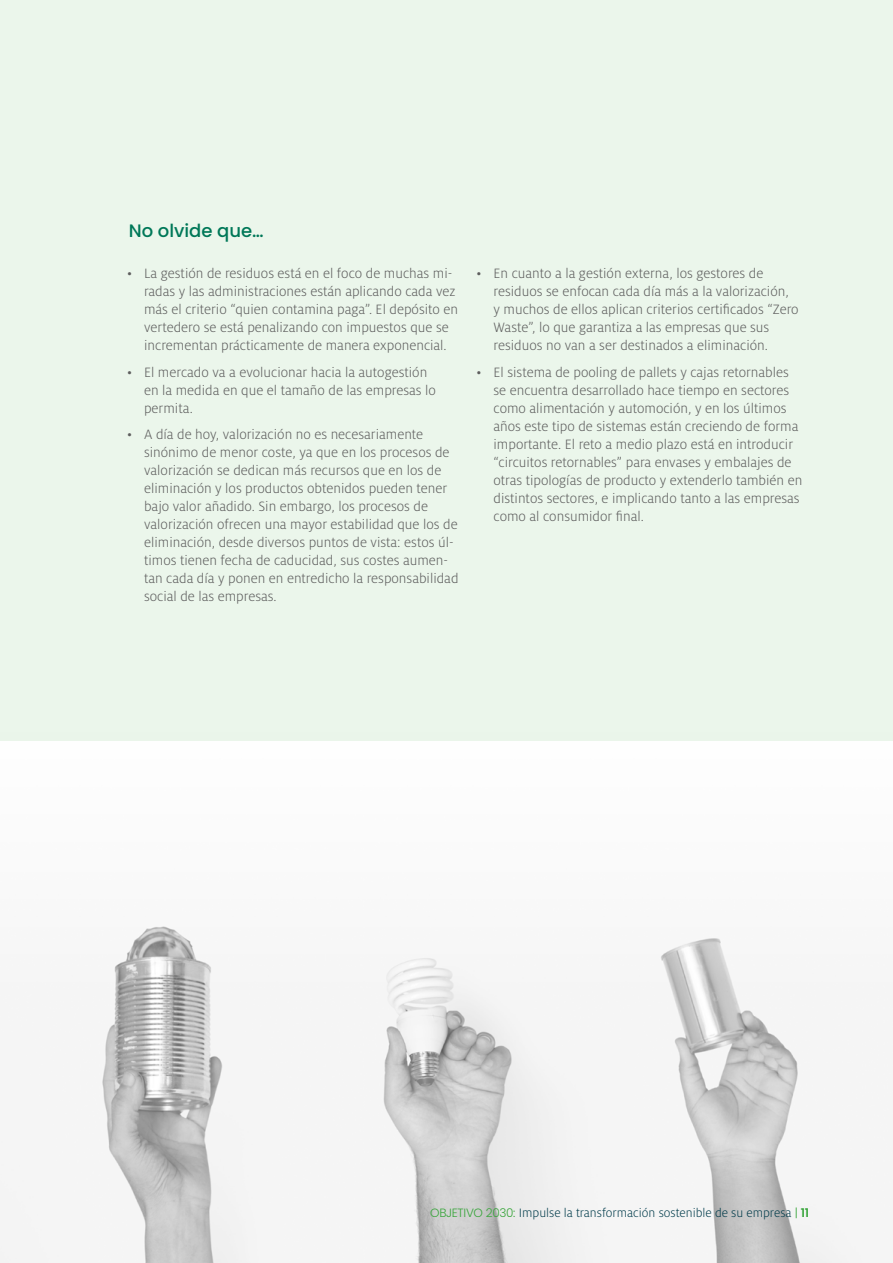
<style>
.page{position:relative;width:893px;height:1263px;background:#fff}
.page>*{position:absolute;margin:0;border:0;box-sizing:border-box;transform-origin:0 0}
.t1{font:500 18px "Poppins";color:#007858}
.t2{font:300 15px/18px "Milo OT";color:#5e5e5e}
.t3{font:300 13.5px "Milo OT";color:#023c4b}
.s1{font-family:"Poppins";font-size:12px;color:#38a53b}
.s2{font-family:"Poppins";font-weight:600;font-size:12px;color:#38a53b}
</style>
<div class="page">
<img style="left:0;top:926px;width:863px;height:337px">
<div style="left:0;top:0;width:893px;height:741px;background:#ebf6eb"></div>
<p class="t1" style="left:129px;top:220px;width:136px">No olvide que…</p>
<p class="t2" style="left:144px;top:265px;width:315px;text-indent:-17px">• La gestión de residuos está en el foco de muchas mi&shy;radas y las administraciones están aplicando cada vez más el criterio “quien contamina paga”. El depósito en vertedero se está penalizando con impuestos que se incrementan prácticamente de manera exponencial.</p>
<p class="t2" style="left:144px;top:363px;width:293px;text-indent:-17px">• El mercado va a evolucionar hacia la autogestión en la medida en que el tamaño de las empresas lo permita.</p>
<p class="t2" style="left:144px;top:426px;width:316px;text-indent:-17px">• A día de hoy, valorización no es necesariamente sinónimo de menor coste, ya que en los procesos de valorización se dedican más recursos que en los de eliminación y los productos obtenidos pueden tener bajo valor añadido. Sin embargo, los procesos de valorización ofrecen una mayor estabilidad que los de eliminación, desde diversos puntos de vista: estos úl&shy;timos tienen fecha de caducidad, sus costes aumen&shy;tan cada día y ponen en entredicho la responsabilidad social de las empresas.</p>
<p class="t2" style="left:493px;top:265px;width:307px;text-indent:-17px">• En cuanto a la gestión externa, los gestores de residuos se enfocan cada día más a la valorización, y muchos de ellos aplican criterios certificados “Zero Waste”, lo que garantiza a las empresas que sus residuos no van a ser destinados a eliminación.</p>
<p class="t2" style="left:493px;top:363px;width:310px;text-indent:-17px">• El sistema de pooling de pallets y cajas retornables se encuentra desarrollado hace tiempo en sectores como alimentación y automoción, y en los últimos años este tipo de sistemas están creciendo de forma importante. El reto a medio plazo está en introducir “circuitos retornables” para envases y embalajes de otras tipologías de producto y extenderlo también en distintos sectores, e implicando tanto a las empresas como al consumidor final.</p>
<p class="t3" style="left:430px;top:1206px;width:380px"><span class="s1">OBJETIVO 2030:</span> Impulse la transformación sostenible de su empresa <span class="s1">|</span> <span class="s2">11</span></p>
</div>
